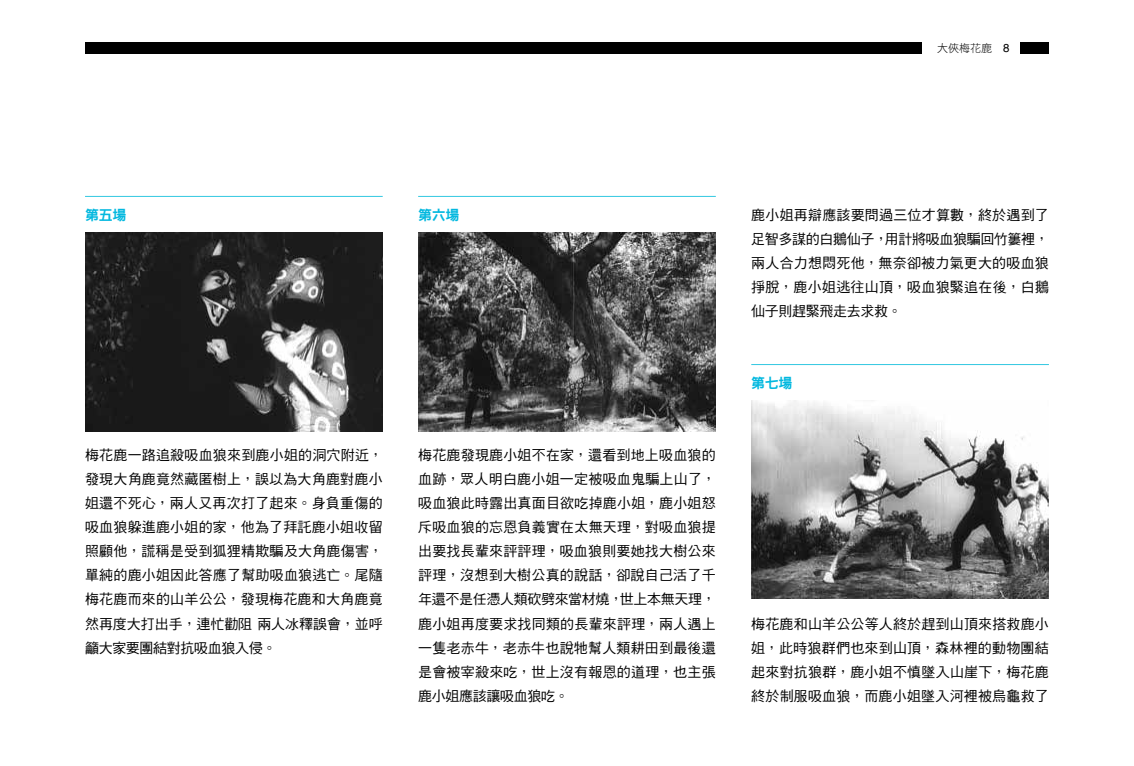
<style>
.page{position:relative;width:1134px;height:766px;background:#fff}
.page>*{position:absolute;margin:0;border:0;box-sizing:border-box;transform-origin:0 0}
.t1{font:14px/24px "DF Hei Std W5";letter-spacing:.015em;color:#000;text-align:justify}
.t2{font:14px "DF Hei Std W9";letter-spacing:-.025em;color:#03b8df}
.t3{font:11px "DF Hei Std W3";color:#000}
.s1{font-family:"Helvetica";font-size:11.6px}
</style>
<div class="page">
<div style="left:1020px;top:43px;width:29px;height:11px;background:#000"></div>
<div style="left:85px;top:43px;width:836px;height:11px;background:#000"></div>
<img style="left:85px;top:233px;width:298px;height:198px">
<img style="left:418px;top:233px;width:298px;height:198px">
<img style="left:751px;top:400px;width:298px;height:198px">
<hr style="left:85px;top:196px;width:298px;height:1px;background:#32c8e1">
<hr style="left:418px;top:196px;width:298px;height:1px;background:#32c8e1">
<hr style="left:751px;top:364px;width:298px;height:1px;background:#32c8e1">
<p class="t3" style="left:937px;top:42px;width:74px">大俠梅花鹿 <span class="s1">8</span></p>
<p class="t2" style="left:85px;top:207px;width:43px">第五場</p>
<p class="t1" style="left:85px;top:443px;width:299px">梅花鹿一路追殺吸血狼來到鹿小姐的洞穴附近，發現大角鹿竟然藏匿樹上，誤以為大角鹿對鹿小姐還不死心，兩人又再次打了起來。身負重傷的吸血狼躲進鹿小姐的家，他為了拜託鹿小姐收留照顧他，謊稱是受到狐狸精欺騙及大角鹿傷害，單純的鹿小姐因此答應了幫助吸血狼逃亡。尾隨梅花鹿而來的山羊公公，發現梅花鹿和大角鹿竟然再度大打出手，連忙勸阻兩人冰釋誤會，並呼籲大家要團結對抗吸血狼入侵。</p>
<p class="t2" style="left:418px;top:207px;width:43px">第六場</p>
<p class="t1" style="left:418px;top:443px;width:299px">梅花鹿發現鹿小姐不在家，還看到地上吸血狼的血跡，眾人明白鹿小姐一定被吸血鬼騙上山了，吸血狼此時露出真面目欲吃掉鹿小姐，鹿小姐怒斥吸血狼的忘恩負義實在太無天理，對吸血狼提出要找長輩來評評理，吸血狼則要她找大樹公來評理，沒想到大樹公真的說話，卻說自己活了千年還不是任憑人類砍劈來當材燒，世上本無天理，鹿小姐再度要求找同類的長輩來評理，兩人遇上一隻老赤牛，老赤牛也說牠幫人類耕田到最後還是會被宰殺來吃，世上沒有報恩的道理，也主張鹿小姐應該讓吸血狼吃。</p>
<p class="t1" style="left:751px;top:203px;width:299px">鹿小姐再辯應該要問過三位才算數，終於遇到了足智多謀的白鵝仙子，用計將吸血狼騙回竹簍裡，兩人合力想悶死他，無奈卻被力氣更大的吸血狼掙脫，鹿小姐逃往山頂，吸血狼緊追在後，白鵝仙子則趕緊飛走去求救。</p>
<p class="t2" style="left:751px;top:375px;width:43px">第七場</p>
<p class="t1" style="left:751px;top:611px;width:299px">梅花鹿和山羊公公等人終於趕到山頂來搭救鹿小姐，此時狼群們也來到山頂，森林裡的動物團結起來對抗狼群，鹿小姐不慎墜入山崖下，梅花鹿終於制服吸血狼，而鹿小姐墜入河裡被烏龜救了</p>
</div>
